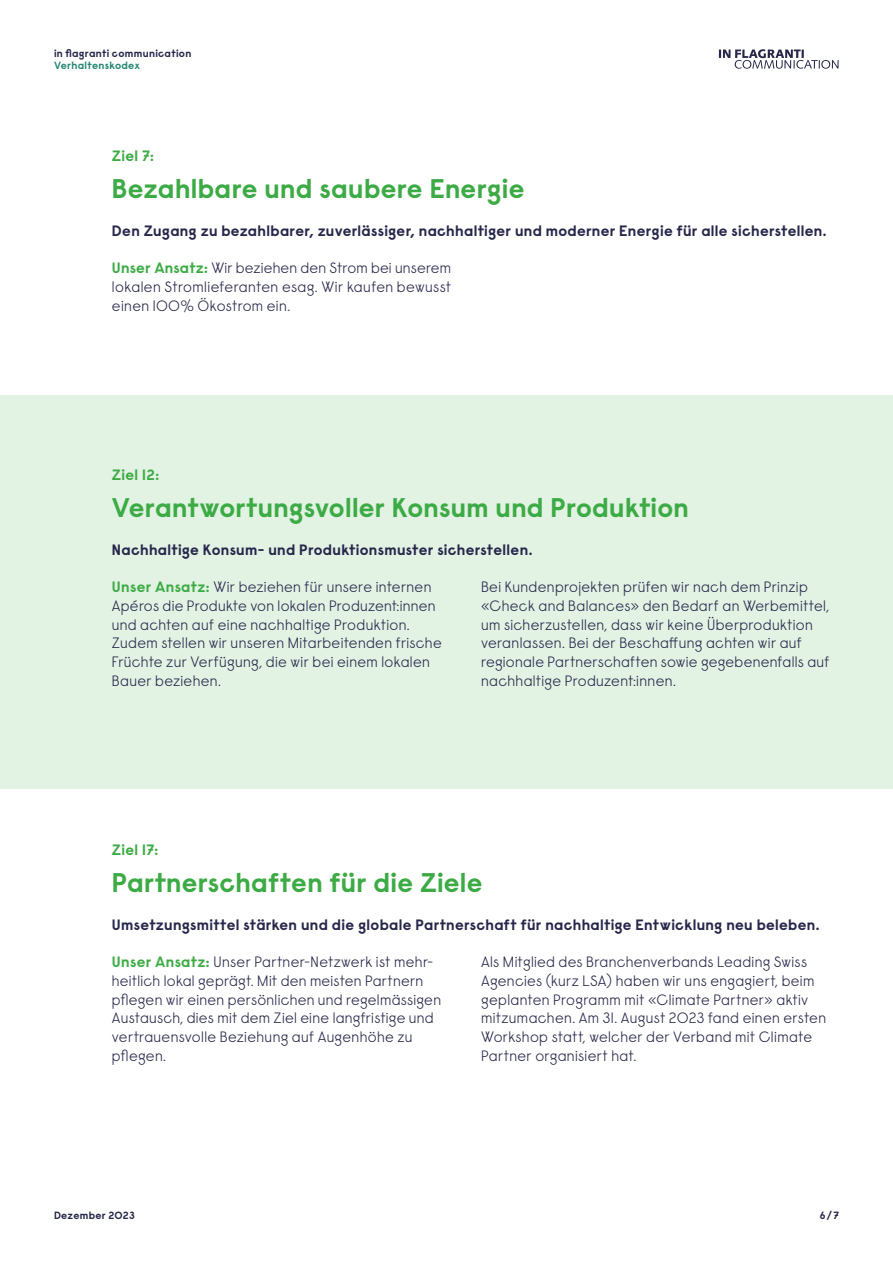
<style>
.page{position:relative;width:893px;height:1263px;background:#fff}
.page>*{position:absolute;margin:0;border:0;box-sizing:border-box;transform-origin:0 0}
.t1{font:700 27px "Raisonne Pro";letter-spacing:.01em;color:#3dab45}
.t2{font:300 15px/18.8px "Raisonne Pro";letter-spacing:.02em;color:#26264b}
.t3{font:700 15px "Raisonne Pro";letter-spacing:.02em;color:#26264b}
.t4{font:700 15px "Raisonne Pro";letter-spacing:.02em;color:#3dab45}
.t5{font:700 10.5px "Raisonne Pro";letter-spacing:.025em;color:#26264b}
.t6{font:700 10.5px "Raisonne Pro";letter-spacing:.03em;color:#278874}
.s1{font-weight:700;color:#3dab45}
</style>
<div class="page">
<svg style="left:719px;top:49px;width:120px;height:19px"></svg>
<div style="left:0;top:395px;width:893px;height:394px;background:#e2f2e3"></div>
<p class="t5" style="left:54px;top:46px;width:139px">in flagranti communication</p>
<p class="t6" style="left:54px;top:59px;width:87px">Verhaltenskodex</p>
<p class="t4" style="left:112px;top:146px;width:43px">Ziel 7:</p>
<h1 class="t1" style="left:112px;top:171px;width:414px">Bezahlbare und saubere Energie</h1>
<p class="t3" style="left:112px;top:221px;width:716px">Den Zugang zu bezahlbarer, zuverlässiger, nachhaltiger und moderner Energie für alle sicherstellen.</p>
<p class="t2" style="left:112px;top:259px;width:341px;text-align:justify"><span class="s1">Unser Ansatz:</span> Wir beziehen den Strom bei unserem lokalen Stromlieferanten esag. Wir kaufen bewusst einen 100% Ökostrom ein.</p>
<p class="t4" style="left:112px;top:464px;width:49px">Ziel 12:</p>
<h1 class="t1" style="left:112px;top:490px;width:578px">Verantwortungsvoller Konsum und Produktion</h1>
<p class="t3" style="left:112px;top:539px;width:422px">Nachhaltige Konsum- und Produktionsmuster sicherstellen.</p>
<p class="t2" style="left:112px;top:577px;width:331px"><span class="s1">Unser Ansatz:</span> Wir beziehen für unsere internen Apéros die Produkte von lokalen Produzent:innen und achten auf eine nachhaltige Produktion.<br>Zudem stellen wir unseren Mitarbeitenden frische Früchte zur Verfügung, die wir bei einem lokalen Bauer beziehen.</p>
<p class="t2" style="left:481px;top:577px;width:350px">Bei Kundenprojekten prüfen wir nach dem Prinzip «Check and Balances» den Bedarf an Werbemittel, um sicherzustellen, dass wir keine Überproduktion veranlassen. Bei der Beschaffung achten wir auf regionale Partnerschaften sowie gegebenenfalls auf nachhaltige Produzent:innen.</p>
<p class="t4" style="left:112px;top:839px;width:48px">Ziel 17:</p>
<h1 class="t1" style="left:112px;top:865px;width:372px">Partnerschaften für die Ziele</h1>
<p class="t3" style="left:112px;top:914px;width:709px">Umsetzungsmittel stärken und die globale Partnerschaft für nachhaltige Entwicklung neu beleben.</p>
<p class="t2" style="left:112px;top:952px;width:331px"><span class="s1">Unser Ansatz:</span> Unser Partner-Netzwerk ist mehr&shy;heitlich lokal geprägt. Mit den meisten Partnern pflegen wir einen persönlichen und regelmässigen Austausch, dies mit dem Ziel eine langfristige und vertrauensvolle Beziehung auf Augenhöhe zu pflegen.</p>
<p class="t2" style="left:481px;top:952px;width:346px">Als Mitglied des Branchenverbands Leading Swiss Agencies (kurz LSA) haben wir uns engagiert, beim geplanten Programm mit «Climate Partner» aktiv mitzumachen. Am 31. August 2023 fand einen ersten Workshop statt, welcher der Verband mit Climate Partner organisiert hat.</p>
<p class="t5" style="left:54px;top:1208px;width:82px">Dezember 2023</p>
<p class="t5" style="left:820px;top:1208px;width:21px">6/7</p>
</div>
